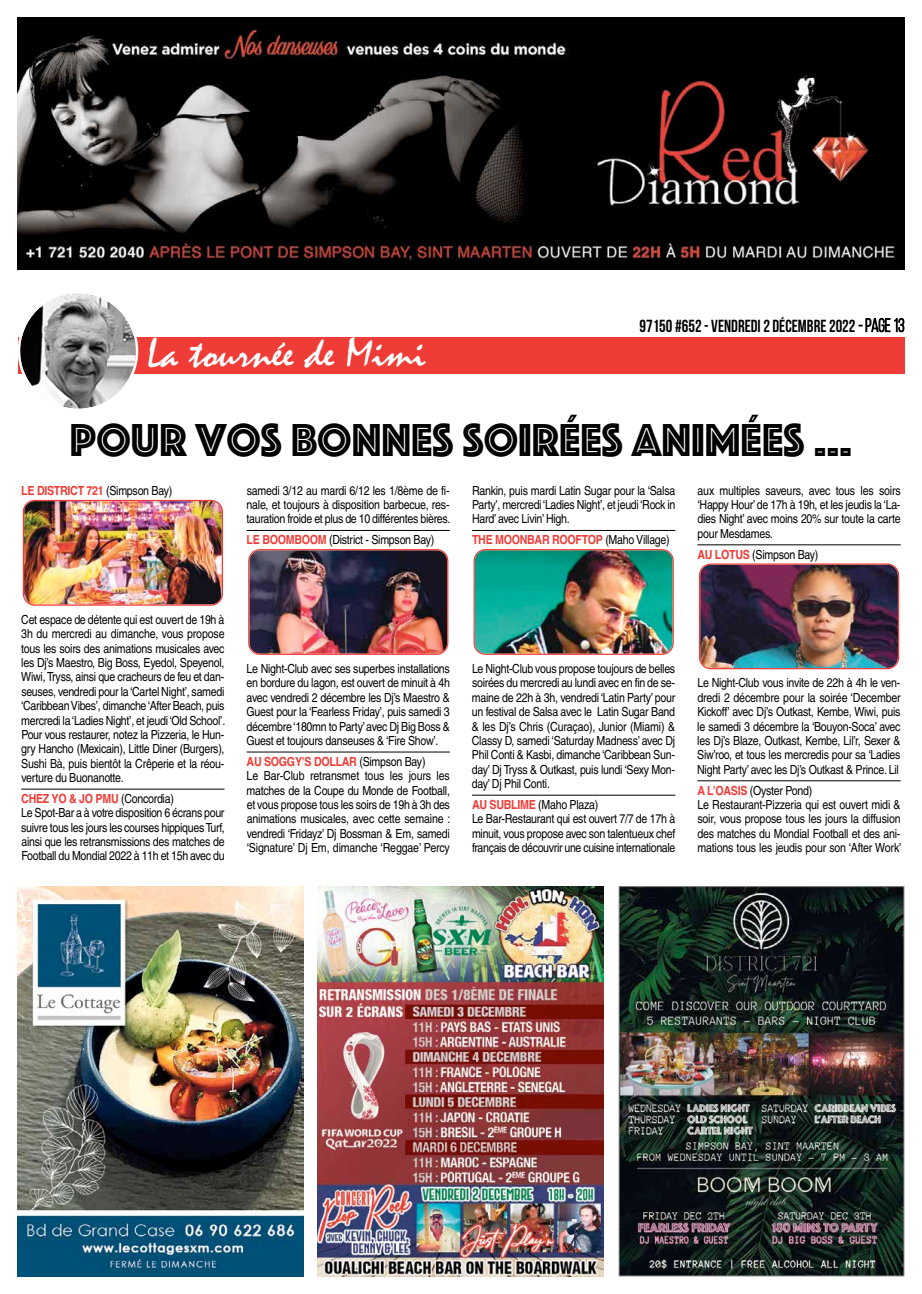
<style>
.page{position:relative;width:922px;height:1294px;background:#fff}
.page>*{position:absolute;margin:0;border:0;box-sizing:border-box;transform-origin:0 0}
.t1{font:47.88px "Phosphate Inline";color:#000}
.t2{font:42.25px "Mistral";color:#fff;scale:1.07 1}
.t3{font:700 17.5px "Bebas Neue";color:#000;scale:.95 1}
.t4{font:12.5px/14.4px "Helvetica";letter-spacing:-.025em;color:#000;text-align:justify;scale:.85 1}
.t5{font:700 12.5px "Helvetica";letter-spacing:-.025em;color:#f03c36;scale:.85 1}
.s1{font-weight:400}
.s2{font-weight:400;font-size:18.75px}
.s3{font-weight:400;color:#000}
.s4{font-weight:700;color:#f03c36}
</style>
<div class="page">
<hr style="left:21px;top:788px;width:203px;height:1px;background:#000">
<hr style="left:246px;top:530px;width:204px;height:1px;background:#000">
<hr style="left:246px;top:751px;width:204px;height:1px;background:#000">
<hr style="left:472px;top:530px;width:203px;height:1px;background:#000">
<hr style="left:472px;top:794px;width:203px;height:1px;background:#000">
<hr style="left:697px;top:544px;width:203px;height:1px;background:#000">
<hr style="left:697px;top:780px;width:203px;height:1px;background:#000">
<img style="left:23px;top:500px;width:200px;height:105px">
<img style="left:248px;top:549px;width:200px;height:106px">
<img style="left:473px;top:549px;width:200px;height:106px">
<img style="left:699px;top:563px;width:199px;height:106px">
<img style="left:18px;top:18px;width:886px;height:251px">
<img style="left:620px;top:888px;width:282px;height:386px">
<div style="left:618px;top:886px;width:286px;height:390px;border:1px solid #8c8886"></div>
<img style="left:317px;top:886px;width:286px;height:390px">
<img style="left:18px;top:886px;width:285px;height:390px">
<div style="left:18px;top:336px;width:886px;height:37px;background:#f03c36"></div>
<svg style="left:18px;top:293px;width:120px;height:116px"></svg>
<svg style="left:858px;top:318px;width:46px;height:14px"></svg>
<h2 class="t2" style="left:147px;top:330px;width:262px">La tournée de Mimi</h2>
<h3 class="t3" style="left:639px;top:316px;width:280px">97150 #652 - VENDREDI 2 décEMBRE2022 <span class="s1">-</span><span class="s2">page 13</span></h3>
<h1 class="t1" style="left:70px;top:406px;width:783px">POUR VOS BONNES SOIRÉES ANIMÉES …</h1>
<p class="t5" style="left:21px;top:480px;width:179px">LE DISTRICT 721 <span class="s3">(Simpson Bay)</span></p>
<p class="t4" style="left:246px;top:483px;width:241px">samedi 3/12 au mardi 6/12 les 1/8ème de fi&shy;nale, et toujours à disposition barbecue, res&shy;tauration froide et plus de 10 différentes bières.</p>
<p class="t4" style="left:246px;top:532px;width:222px"><span class="s4">LE BOOMBOOM</span> (District - Simpson Bay)</p>
<p class="t4" style="left:472px;top:483px;width:241px">Rankin, puis mardi Latin Sugar pour la ‘Salsa Party’, mercredi ‘Ladies Night’, et jeudi ‘Rock in Hard’ avec Livin’ High.</p>
<p class="t5" style="left:472px;top:530px;width:234px">THE MOONBAR ROOFTOP <span class="s3">(Maho Village)</span></p>
<p class="t4" style="left:21px;top:612px;width:242px">Cet espace de détente qui est ouvert de 19h à 3h du mercredi au dimanche, vous propose tous les soirs des animations musicales avec les Dj’s Maestro, Big Boss, Eyedol, Speyenol, Wiwi, Tryss, ainsi que cracheurs de feu et dan&shy;seuses, vendredi pour la‘Cartel Night’, samedi ‘Caribbean Vibes’, dimanche‘After Beach, puis mercredi la‘Ladies Night’, et jeudi ‘Old School’.<br>Pour vous restaurer, notez la Pizzeria, le Hun&shy;gry Hancho (Mexicain), Little Diner (Burgers), Sushi Bà, puis bientôt la Crêperie et la réou&shy;verture du Buonanotte.</p>
<p class="t4" style="left:21px;top:791px;width:241px;text-align:left"><span class="s4">CHEZ YO &amp; JO PMU</span> (Concordia)<br>Le Spot-Bar a à votre disposition 6 écrans pour suivre tous les jours les courses hippiques Turf, ainsi que les retransmissions des matches de Football du Mondial 2022 à 11h et 15h avec du</p>
<p class="t4" style="left:246px;top:661px;width:241px">Le Night-Club avec ses superbes installations en bordure du lagon, est ouvert de minuit à 4h avec vendredi 2 décembre les Dj’s Maestro &amp; Guest pour la ‘Fearless Friday’, puis samedi 3 décembre‘180mn to Party’avec Dj Big Boss &amp; Guest et toujours danseuses &amp; ‘Fire Show’.</p>
<p class="t4" style="left:246px;top:754px;width:241px;text-align:left"><span class="s4">AU SOGGY’S DOLLAR</span> (Simpson Bay)<br>Le Bar-Club retransmet tous les jours les matches de la Coupe du Monde de Football, et vous propose tous les soirs de 19h à 3h des animations musicales, avec cette semaine : vendredi ‘Fridayz’ Dj Bossman &amp; Em, samedi ‘Signature’ Dj Em, dimanche ‘Reggae’ Percy</p>
<p class="t4" style="left:472px;top:661px;width:241px">Le Night-Club vous propose toujours de belles soirées du mercredi au lundi avec en fin de se&shy;maine de 22h à 3h, vendredi ‘Latin Party’ pour un festival de Salsa avec le Latin Sugar Band &amp; les Dj’s Chris (Curaçao), Junior (Miami) &amp; Classy D, samedi ‘Saturday Madness’ avec Dj Phil Conti &amp; Kasbi, dimanche ‘Caribbean Sun&shy;day’ Dj Tryss &amp; Outkast, puis lundi ‘Sexy Mon&shy;day’ Dj Phil Conti.</p>
<p class="t4" style="left:472px;top:797px;width:241px;text-align:left"><span class="s4">AU SUBLIME</span> (Maho Plaza)<br>Le Bar-Restaurant qui est ouvert 7/7 de 17h à minuit, vous propose avec son talentueux chef français de découvrir une cuisine internationale</p>
<p class="t4" style="left:697px;top:483px;width:241px">aux multiples saveurs, avec tous les soirs ‘Happy Hour’ de 17h à 19h, et les jeudis la ‘La&shy;dies Night’ avec moins 20% sur toute la carte pour Mesdames.</p>
<p class="t4" style="left:697px;top:547px;width:144px"><span class="s4">AU LOTUS</span> (Simpson Bay)</p>
<p class="t4" style="left:697px;top:676px;width:241px">Le Night-Club vous invite de 22h à 4h le ven&shy;dredi 2 décembre pour la soirée ‘December Kickoff’ avec Dj’s Outkast, Kembe, Wiwi, puis le samedi 3 décembre la ‘Bouyon-Soca’ avec les Dj’s Blaze, Outkast, Kembe, Lil’r, Sexer &amp; Siw’roo, et tous les mercredis pour sa ‘Ladies Night Party’ avec les Dj’s Outkast &amp; Prince. Lil</p>
<p class="t4" style="left:697px;top:783px;width:241px;text-align:left"><span class="s4">A L’OASIS</span> (Oyster Pond)<br>Le Restaurant-Pizzeria qui est ouvert midi &amp; soir, vous propose tous les jours la diffusion des matches du Mondial Football et des ani&shy;mations tous les jeudis pour son ‘After Work’</p>
</div>
